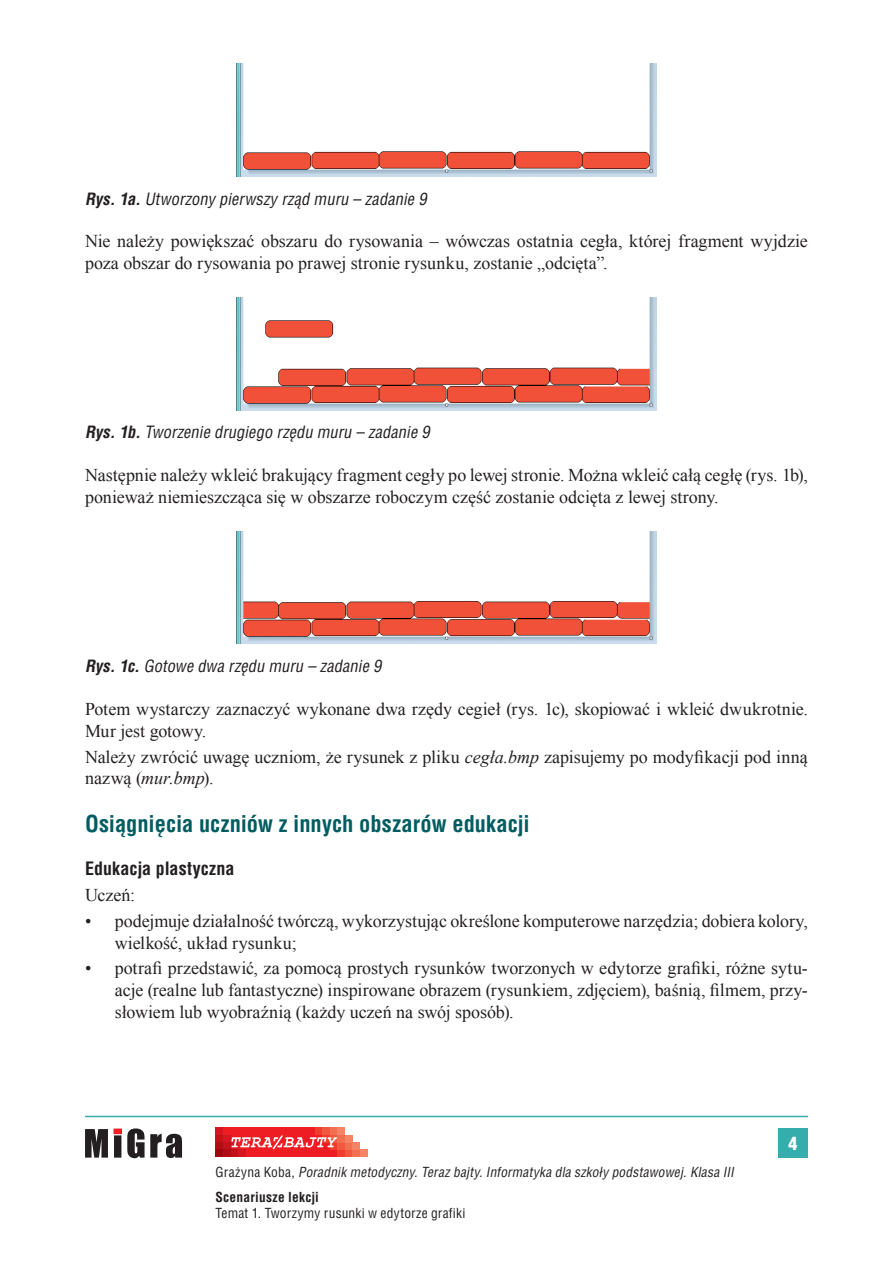
<style>
.page{position:relative;width:893px;height:1263px;background:#fff}
.page>*{position:absolute;margin:0;border:0;box-sizing:border-box;transform-origin:0 0}
.Tytul_2{font:700 22.5px "Switzerland Condensed";color:#005c60}
.Normalny_1{font:18px/21.6px "Times New Roman";letter-spacing:-.005em;color:#231f20}
.Tytul_4{font:700 18px "Switzerland Condensed";letter-spacing:.005em;color:#231f20}
.t1{font:900 18px "Switzerland Cond";color:#fff}
.Rysunek_-_podpis{font:italic 16.5px "Switzerland Condensed";letter-spacing:.005em;color:#231f20}
.t2{font:italic 13.5px/24.8px "Switzerland Condensed";letter-spacing:.015em;color:#231f20}
.t3{font:13.5px "Switzerland Condensed";letter-spacing:.015em;color:#231f20}
.s1{font-weight:700}
.s2{font-style:italic}
.s3{font-style:normal}
.s4{font-weight:700;font-style:normal}
</style>
<div class="page">
<svg style="left:85px;top:1128px;width:97px;height:30px"></svg>
<hr style="left:85px;top:1116px;width:723px;height:1px;background:#36adad">
<div style="left:778px;top:1128px;width:30px;height:30px;background:#36adad"></div>
<div style="left:215px;top:1127px;width:130px;height:30px;background:#ee1d23"></div>
<div style="left:215px;top:1127px;width:8px;height:8px;background:#d7171f"></div>
<div style="left:223px;top:1135px;width:7px;height:7px;background:#d7171f"></div>
<svg style="left:230px;top:1142px;width:8px;height:8px"></svg>
<div style="left:238px;top:1150px;width:7px;height:7px;background:#d7171f"></div>
<div style="left:215px;top:1135px;width:8px;height:7px;background:#c4121a"></div>
<div style="left:223px;top:1142px;width:7px;height:8px;background:#c4121a"></div>
<div style="left:230px;top:1150px;width:8px;height:7px;background:#c4121a"></div>
<div style="left:215px;top:1142px;width:8px;height:8px;background:#b00d15"></div>
<div style="left:223px;top:1150px;width:7px;height:7px;background:#b00d15"></div>
<div style="left:215px;top:1150px;width:8px;height:7px;background:#9d070d"></div>
<div style="left:338px;top:1150px;width:7px;height:7px;background:#ef3e2e"></div>
<svg style="left:330px;top:1142px;width:8px;height:8px"></svg>
<div style="left:315px;top:1127px;width:8px;height:8px;background:#ef3e2e"></div>
<div style="left:345px;top:1150px;width:7px;height:7px;background:#f0593e"></div>
<div style="left:338px;top:1142px;width:7px;height:8px;background:#f0593e"></div>
<div style="left:330px;top:1135px;width:8px;height:7px;background:#f36f51"></div>
<div style="left:323px;top:1127px;width:7px;height:8px;background:#f0593e"></div>
<div style="left:352px;top:1150px;width:8px;height:7px;background:#f36f51"></div>
<div style="left:345px;top:1142px;width:7px;height:8px;background:#f36f51"></div>
<div style="left:338px;top:1135px;width:7px;height:7px;background:#f36f51"></div>
<div style="left:330px;top:1127px;width:8px;height:8px;background:#f36f51"></div>
<div style="left:360px;top:1150px;width:7px;height:7px;background:#f48465"></div>
<div style="left:352px;top:1142px;width:8px;height:8px;background:#f48465"></div>
<div style="left:345px;top:1135px;width:7px;height:7px;background:#f48465"></div>
<div style="left:338px;top:1127px;width:7px;height:8px;background:#f48465"></div>
<svg style="left:231px;top:1135px;width:106px;height:14px"></svg>
<img style="left:237px;top:64px;width:419px;height:112px">
<img style="left:237px;top:298px;width:419px;height:112px">
<img style="left:237px;top:531px;width:419px;height:113px">
<p class="Rysunek_-_podpis" style="left:85px;top:189px;width:343px"><span class="s1">Rys. 1a.</span> Utworzony pierwszy rząd muru – zadanie 9</p>
<p class="Normalny_1" style="left:85px;top:230px;width:724px">Nie należy powiększać obszaru do rysowania – wówczas ostatnia cegła, której fragment wyjdzie poza obszar do rysowania po prawej stronie rysunku, zostanie „odcięta”.</p>
<p class="Rysunek_-_podpis" style="left:85px;top:423px;width:346px"><span class="s1">Rys. 1b.</span> Tworzenie drugiego rzędu muru – zadanie 9</p>
<p class="Normalny_1" style="left:85px;top:464px;width:724px">Następnie należy wkleić brakujący fragment cegły po lewej stronie. Można wkleić całą cegłę (rys. 1b), ponieważ niemieszcząca się w obszarze roboczym część zostanie odcięta z lewej strony.</p>
<p class="Rysunek_-_podpis" style="left:85px;top:656px;width:298px"><span class="s1">Rys. 1c.</span> Gotowe dwa rzędu muru – zadanie 9</p>
<p class="Normalny_1" style="left:85px;top:698px;width:724px">Potem wystarczy zaznaczyć wykonane dwa rzędy cegieł (rys. 1c), skopiować i wkleić dwukrotnie.<br>Mur jest gotowy.</p>
<p class="Normalny_1" style="left:85px;top:745px;width:724px">Należy zwrócić uwagę uczniom, że rysunek z pliku <span class="s2">cegła.bmp</span> zapisujemy po modyfikacji pod inną nazwą (<span class="s2">mur.bmp</span>).</p>
<p class="Tytul_2" style="left:85px;top:811px;width:446px">Osiągnięcia uczniów z innych obszarów edukacji</p>
<p class="Tytul_4" style="left:85px;top:858px;width:151px">Edukacja plastyczna</p>
<p class="Normalny_1" style="left:85px;top:884px;width:52px">Uczeń:</p>
<p class="Normalny_1" style="left:115px;top:910px;width:695px;text-indent:-30px">• podejmuje działalność twórczą, wykorzystując określone komputerowe narzędzia; dobiera kolory, wielkość, układ rysunku;</p>
<p class="Normalny_1" style="left:115px;top:957px;width:695px;text-align:justify;text-indent:-30px">• potrafi przedstawić, za pomocą prostych rysunków tworzonych w edytorze grafiki, różne sytu&shy;acje (realne lub fantastyczne) inspirowane obrazem (rysunkiem, zdjęciem), baśnią, filmem, przy&shy;słowiem lub wyobraźnią (każdy uczeń na swój sposób).</p>
<p class="t2" style="left:215px;top:1160px;width:520px"><span class="s3">Grażyna Koba,</span> Poradnik metodyczny. Teraz bajty. Informatyka dla szkoły podstawowej. Klasa III<br><span class="s4">Scenariusze lekcji</span></p>
<p class="t3" style="left:215px;top:1205px;width:251px">Temat 1. Tworzymy rusunki w edytorze grafiki</p>
<p class="t1" style="left:788px;top:1132px;width:10px">4</p>
</div>
